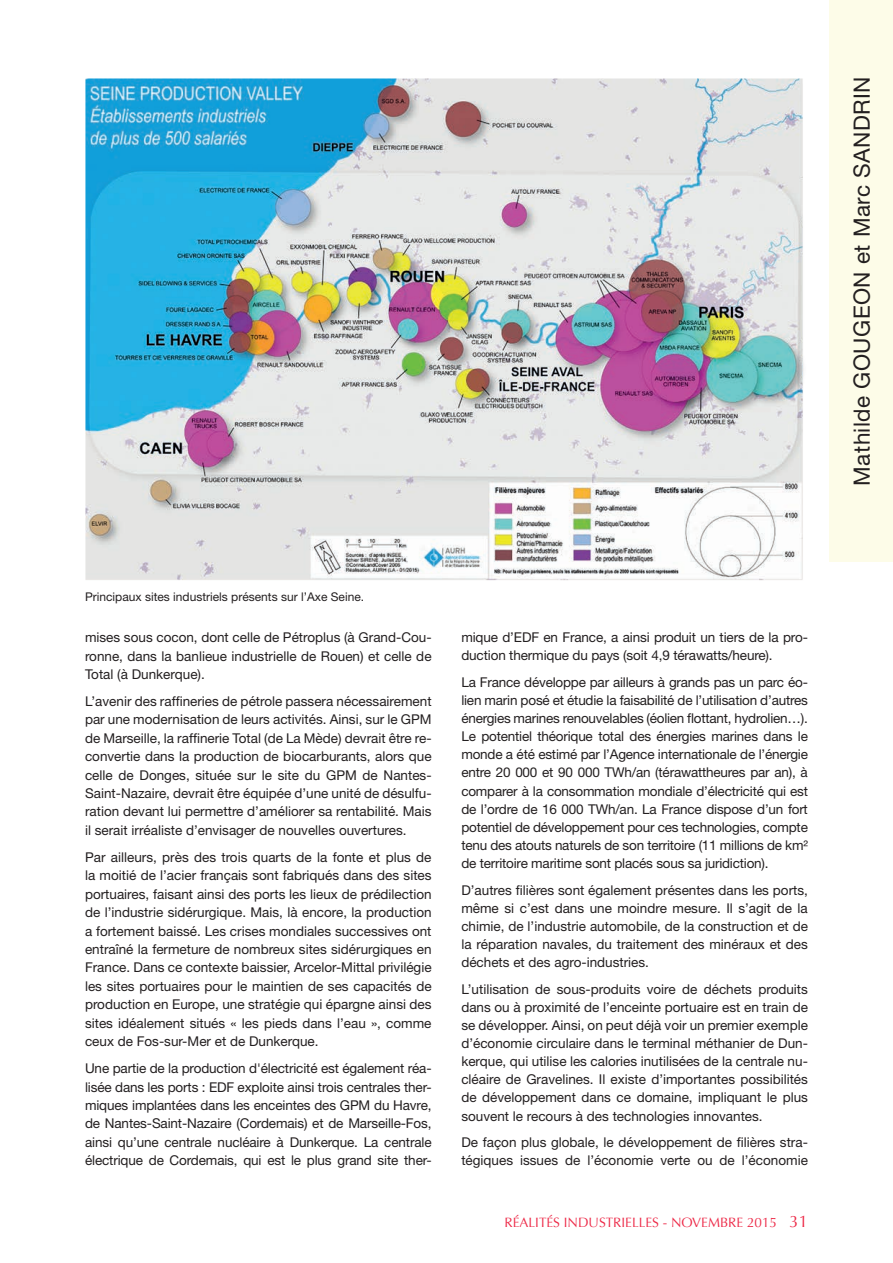
<style>
.page{position:relative;width:893px;height:1263px;background:#fff}
.page>*{position:absolute;margin:0;border:0;box-sizing:border-box;transform-origin:0 0}
.t1{font:22.5px "Helvetica Neue";letter-spacing:.02em;color:#231f20}
.texte_courant{font:13.5px/18.5px "Helvetica Neue";color:#231f20;text-align:justify}
.t2{font:13.5px "Optima";color:#ed2a48}
.légende{font:12px "Helvetica Neue";color:#231f20}
.s1{font-size:16.5px}
</style>
<div class="page">
<div style="left:829px;top:0;width:64px;height:561px;background:#fdfce8"></div>
<img style="left:85px;top:78px;width:719px;height:503px">
<p class="légende" style="left:85px;top:589px;width:281px">Principaux sites industriels présents sur l’Axe Seine.</p>
<p class="texte_courant" style="left:85px;top:628px;width:348px">mises sous cocon, dont celle de Pétroplus (à Grand-Cou&shy;ronne, dans la banlieue industrielle de Rouen) et celle de Total (à Dunkerque).</p>
<p class="texte_courant" style="left:85px;top:692px;width:348px">L’avenir des raffineries de pétrole passera nécessairement par une modernisation de leurs activités. Ainsi, sur le GPM de Marseille, la raffinerie Total (de La Mède) devrait être re&shy;convertie dans la production de biocarburants, alors que celle de Donges, située sur le site du GPM de Nantes-Saint-Nazaire, devrait être équipée d’une unité de désulfu&shy;ration devant lui permettre d’améliorer sa rentabilité. Mais il serait irréaliste d’envisager de nouvelles ouvertures.</p>
<p class="texte_courant" style="left:85px;top:848px;width:348px">Par ailleurs, près des trois quarts de la fonte et plus de la moitié de l’acier français sont fabriqués dans des sites portuaires, faisant ainsi des ports les lieux de prédilection de l’industrie sidérurgique. Mais, là encore, la production a fortement baissé. Les crises mondiales successives ont entraîné la fermeture de nombreux sites sidérurgiques en France. Dans ce contexte baissier, Arcelor-Mittal privilégie les sites portuaires pour le maintien de ses capacités de production en Europe, une stratégie qui épargne ainsi des sites idéalement situés « les pieds dans l’eau », comme ceux de Fos-sur-Mer et de Dunkerque.</p>
<p class="texte_courant" style="left:85px;top:1059px;width:348px">Une partie de la production d'électricité est également réa&shy;lisée dans les ports : EDF exploite ainsi trois centrales ther&shy;miques implantées dans les enceintes des GPM du Havre, de Nantes-Saint-Nazaire (Cordemais) et de Marseille-Fos, ainsi qu’une centrale nucléaire à Dunkerque. La centrale électrique de Cordemais, qui est le plus grand site ther-</p>
<p class="texte_courant" style="left:461px;top:628px;width:348px">mique d’EDF en France, a ainsi produit un tiers de la pro&shy;duction thermique du pays (soit 4,9 térawatts/heure).</p>
<p class="texte_courant" style="left:461px;top:673px;width:348px">La France développe par ailleurs à grands pas un parc éo&shy;lien marin posé et étudie la faisabilité de l’utilisation d’autres énergies marines renouvelables (éolien flottant, hydrolien…).<br>Le potentiel théorique total des énergies marines dans le monde a été estimé par l’Agence internationale de l’énergie entre 20 000 et 90 000 TWh/an (térawattheures par an), à comparer à la consommation mondiale d’électricité qui est de l’ordre de 16 000 TWh/an. La France dispose d’un fort potentiel de développement pour ces technologies, compte tenu des atouts naturels de son territoire (11 millions de km² de territoire maritime sont placés sous sa juridiction).</p>
<p class="texte_courant" style="left:461px;top:881px;width:348px">D’autres filières sont également présentes dans les ports, même si c’est dans une moindre mesure. Il s’agit de la chimie, de l’industrie automobile, de la construction et de la réparation navales, du traitement des minéraux et des déchets et des agro-industries.</p>
<p class="texte_courant" style="left:461px;top:980px;width:348px">L’utilisation de sous-produits voire de déchets produits dans ou à proximité de l’enceinte portuaire est en train de se développer. Ainsi, on peut déjà voir un premier exemple d’économie circulaire dans le terminal méthanier de Dun&shy;kerque, qui utilise les calories inutilisées de la centrale nu&shy;cléaire de Gravelines. Il existe d’importantes possibilités de développement dans ce domaine, impliquant le plus souvent le recours à des technologies innovantes.</p>
<p class="texte_courant" style="left:461px;top:1133px;width:348px">De façon plus globale, le développement de filières stra&shy;tégiques issues de l’économie verte ou de l’économie</p>
<p class="t2" style="left:504px;top:1215px;width:305px">RÉALITÉS INDUSTRIELLES - NOVEMBRE 2015 <span class="s1">31</span></p>
<p class="t1" style="left:848px;top:486px;width:411px;rotate:-90deg">Mathilde GOUGEON et Marc SANDRIN</p>
</div>
